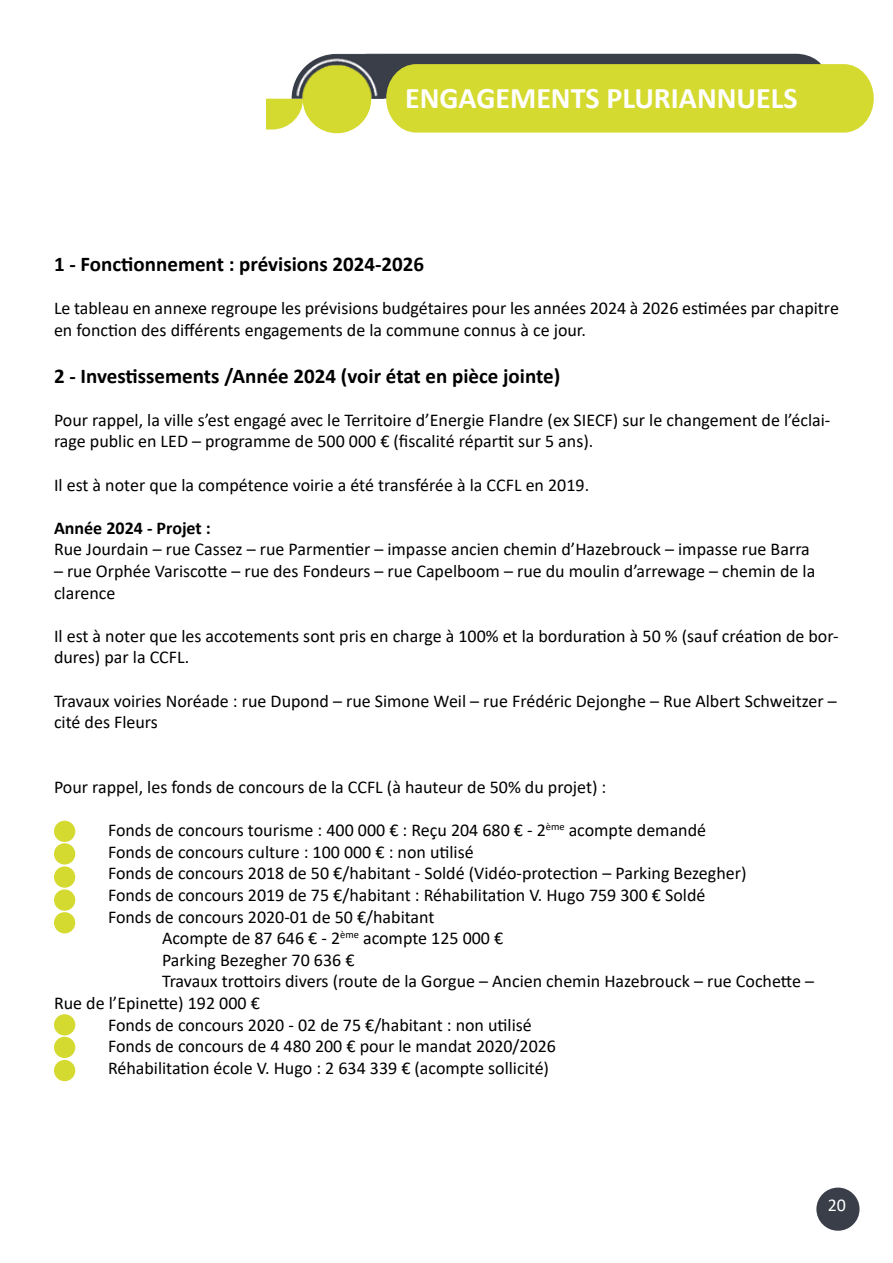
<style>
.page{position:relative;width:893px;height:1263px;background:#fff}
.page>*{position:absolute;margin:0;border:0;box-sizing:border-box;transform-origin:0 0}
.t1{font:700 30px "Calibri";color:#fff}
.t2{font:700 21px "Calibri";color:#000}
.t3{font:18px/21.6px "Calibri";color:#000}
.t4{font:700 18px "Calibri";color:#000}
.t5{font:18px "Calibri";color:#fff}
</style>
<div class="page">
<div style="left:816px;top:1187px;width:43px;height:44px;background:#393e49;border-radius:50%"></div>
<svg style="left:267px;top:54px;width:607px;height:79px;background:#c5ca40"></svg>
<img style="left:292px;top:54px;width:92px;height:79px">
<div style="left:54px;top:912px;width:21px;height:21px;background:#d5da30;border-radius:50%"></div>
<div style="left:54px;top:843px;width:21px;height:21px;background:#d5da30;border-radius:50%"></div>
<div style="left:54px;top:866px;width:21px;height:22px;background:#d5da30;border-radius:50%"></div>
<div style="left:54px;top:821px;width:21px;height:21px;background:#d5da30;border-radius:50%"></div>
<div style="left:54px;top:889px;width:21px;height:22px;background:#d5da30;border-radius:50%"></div>
<div style="left:54px;top:1037px;width:21px;height:21px;background:#d5da30;border-radius:50%"></div>
<div style="left:54px;top:1060px;width:21px;height:21px;background:#d5da30;border-radius:50%"></div>
<div style="left:54px;top:1014px;width:21px;height:21px;background:#d5da30;border-radius:50%"></div>
<h1 class="t1" style="left:405px;top:76px;width:394px">ENGAGEMENTS PLURIANNUELS</h1>
<p class="t2" style="left:54px;top:249px;width:372px">1 - Fonctionnement : prévisions 2024-2026</p>
<p class="t3" style="left:54px;top:297px;width:786px">Le tableau en annexe regroupe les prévisions budgétaires pour les années 2024 à 2026 estimées par chapitre en fonction des différents engagements de la commune connus à ce jour.</p>
<p class="t2" style="left:54px;top:361px;width:508px">2 - Investissements /Année 2024 (voir état en pièce jointe)</p>
<p class="t3" style="left:54px;top:408px;width:778px">Pour rappel, la ville s’est engagé avec le Territoire d’Energie Flandre (ex SIECF) sur le changement de l’éclai&shy;rage public en LED – programme de 500 000 € (fiscalité répartit sur 5 ans).</p>
<p class="t3" style="left:54px;top:473px;width:537px">Il est à noter que la compétence voirie a été transférée à la CCFL en 2019.</p>
<p class="t4" style="left:54px;top:515px;width:158px">Année 2024 - Projet :</p>
<p class="t3" style="left:54px;top:538px;width:757px">Rue Jourdain – rue Cassez – rue Parmentier – impasse ancien chemin d’Hazebrouck – impasse rue Barra</p>
<p class="t3" style="left:54px;top:560px;width:763px">– rue Orphée Variscotte – rue des Fondeurs – rue Capelboom – rue du moulin d’arrewage – chemin de la clarence</p>
<p class="t3" style="left:54px;top:624px;width:786px">Il est à noter que les accotements sont pris en charge à 100% et la borduration à 50 % (sauf création de bor&shy;dures) par la CCFL.</p>
<p class="t3" style="left:54px;top:689px;width:784px">Travaux voiries Noréade : rue Dupond – rue Simone Weil – rue Frédéric Dejonghe – Rue Albert Schweitzer – cité des Fleurs</p>
<p class="t3" style="left:54px;top:776px;width:554px">Pour rappel, les fonds de concours de la CCFL (à hauteur de 50% du projet) :</p>
<p class="t3" style="left:108px;top:819px;width:600px">Fonds de concours tourisme : 400 000 € : Reçu 204 680 € - 2<sup>ème</sup> acompte demandé</p>
<p class="t3" style="left:108px;top:840px;width:367px">Fonds de concours culture : 100 000 € : non utilisé</p>
<p class="t3" style="left:108px;top:862px;width:640px">Fonds de concours 2018 de 50 €/habitant - Soldé (Vidéo-protection – Parking Bezegher)</p>
<p class="t3" style="left:108px;top:884px;width:599px">Fonds de concours 2019 de 75 €/habitant : Réhabilitation V. Hugo 759 300 € Soldé</p>
<p class="t3" style="left:108px;top:905px;width:328px">Fonds de concours 2020-01 de 50 €/habitant</p>
<p class="t3" style="left:162px;top:927px;width:343px">Acompte de 87 646 € - 2<sup>ème</sup> acompte 125 000 €</p>
<p class="t3" style="left:162px;top:948px;width:194px">Parking Bezegher 70 636 €</p>
<p class="t3" style="left:162px;top:970px;width:654px">Travaux trottoirs divers (route de la Gorgue – Ancien chemin Hazebrouck – rue Cochette –</p>
<p class="t3" style="left:54px;top:992px;width:207px">Rue de l’Epinette) 192 000 €</p>
<p class="t3" style="left:108px;top:1013px;width:425px">Fonds de concours 2020 - 02 de 75 €/habitant : non utilisé</p>
<p class="t3" style="left:108px;top:1035px;width:449px">Fonds de concours de 4 480 200 € pour le mandat 2020/2026</p>
<p class="t3" style="left:108px;top:1056px;width:443px">Réhabilitation école V. Hugo : 2 634 339 € (acompte sollicité)</p>
<p class="t5" style="left:828px;top:1192px;width:20px">20</p>
</div>
